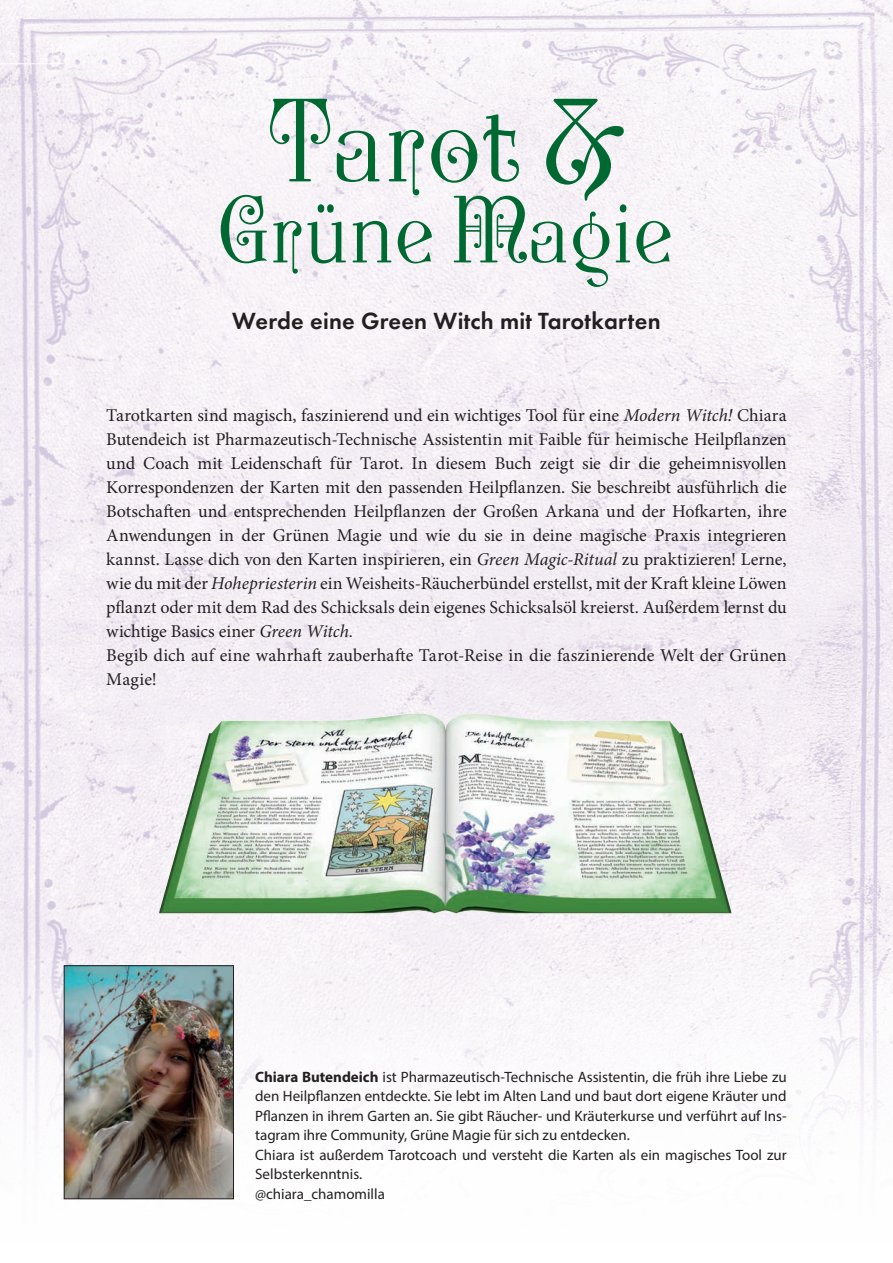
<style>
.page{position:relative;width:893px;height:1263px;background:#fff}
.page>*{position:absolute;margin:0;border:0;box-sizing:border-box;transform-origin:0 0}
.t1{font:147px "P22 Kilkenny Pro";color:#006932}
.t2{font:118.5px "P22 Kilkenny Pro";color:#006932}
.t3{font:600 24.3px "Futura PT";letter-spacing:.01em;color:#231f20}
.t4{font:18px/24px "Minion Pro";color:#231f20}
.t5{font:15px/19.5px "Myriad Pro";color:#231f20}
.t6{font:15px "Myriad Pro";color:#fff}
.s1{font-style:italic}
.s2{font-weight:700}
</style>
<div class="page">
<img style="left:0;top:0;width:893px;height:1200px">
<hr style="left:0;top:63px;width:64px;height:1px;background:#fff">
<img style="left:66px;top:1098px;width:166px;height:99px">
<img style="left:839px;top:0;width:54px;height:339px">
<img style="left:0;top:531px;width:825px;height:567px">
<p class="t6" style="left:48px;top:39px;width:17px">14</p>
<h1 class="t1" style="left:267px;top:52px;width:360px">Tarot &amp;</h1>
<h2 class="t2" style="left:218px;top:158px;width:458px">Grüne Magie</h2>
<h3 class="t3" style="left:232px;top:306px;width:430px">Werde eine Green Witch mit Tarotkarten</h3>
<p class="t4" style="left:106px;top:404px;width:682px">Tarotkarten sind magisch, faszinierend und ein wichtiges Tool für eine <span class="s1">Modern Witch!</span> Chiara Butendeich ist Pharmazeutisch-Technische Assistentin mit Faible für heimische Heilpflanzen und Coach mit Leidenschaft für Tarot. In diesem Buch zeigt sie dir die geheimnisvollen Korrespondenzen der Karten mit den passenden Heilpflanzen. Sie beschreibt ausführlich die Botschaften und entsprechenden Heilpflanzen der Großen Arkana und der Hofkarten, ihre Anwendungen in der Grünen Magie und wie du sie in deine magische Praxis integrieren kannst. Lasse dich von den Karten inspirieren, ein <span class="s1">Green Magic-Ritual</span> zu praktizieren! Lerne, wie du mit der <span class="s1">Hohepriesterin</span> ein Weisheits-Räucherbündel erstellst, mit der Kraft kleine Löwen pflanzt oder mit dem Rad des Schicksals dein eigenes Schicksalsöl kreierst. Außerdem lernst du wichtige Basics einer <span class="s1">Green Witch.<br></span>Begib dich auf eine wahrhaft zauberhafte Tarot-Reise in die faszinierende Welt der Grünen Magie!</p>
<p class="t5" style="left:255px;top:1066px;width:533px"><span class="s2">Chiara Butendeich</span> ist Pharmazeutisch-Technische Assistentin, die früh ihre Liebe zu den Heilpflanzen entdeckte. Sie lebt im Alten Land und baut dort eigene Kräuter und Pflanzen in ihrem Garten an. Sie gibt Räucher- und Kräuterkurse und verführt auf Ins&shy;tagram ihre Community, Grüne Magie für sich zu entdecken.<br>Chiara ist außerdem Tarotcoach und versteht die Karten als ein magisches Tool zur Selbsterkenntnis.<br>@chiara_chamomilla</p>
</div>
